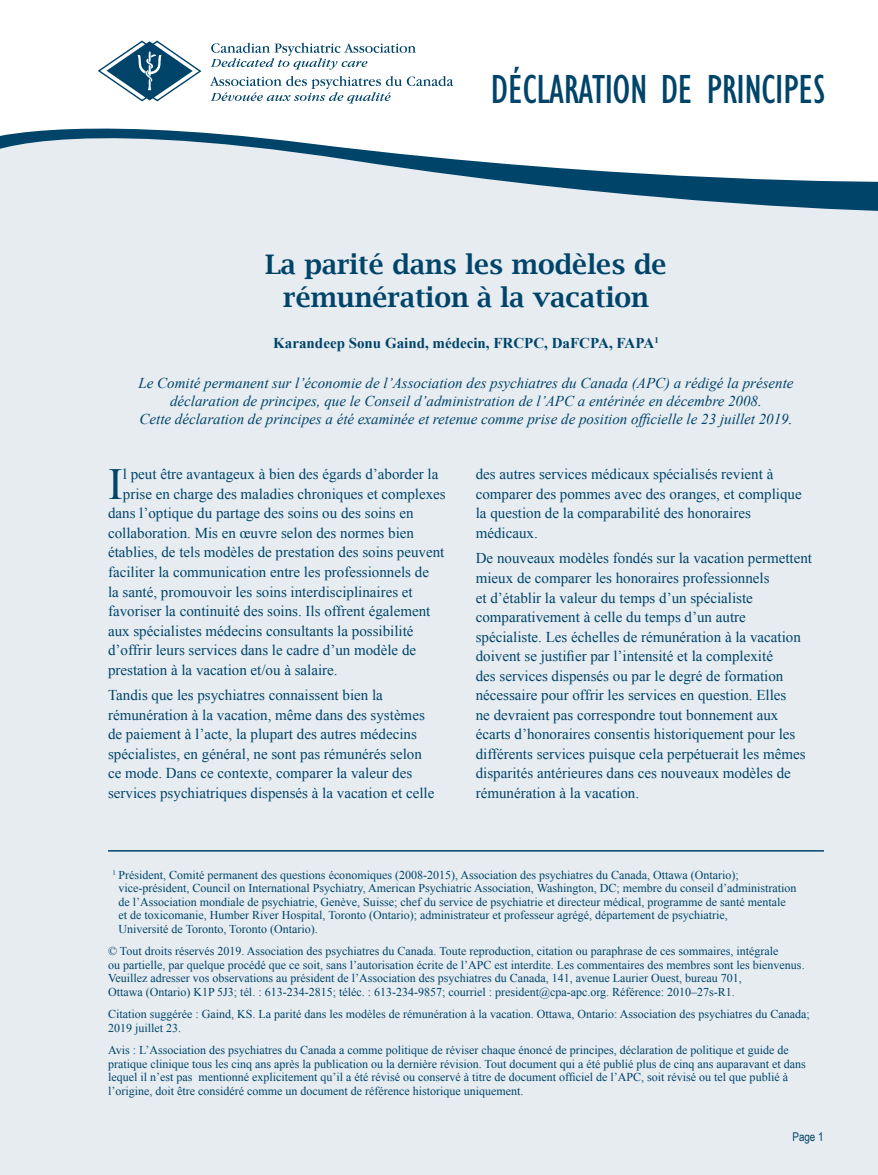
<style>
.page{position:relative;width:878px;height:1175px;background:#fff}
.page>*{position:absolute;margin:0;border:0;box-sizing:border-box;transform-origin:0 0}
.t1{font:44.4px "Times New Roman";color:#00446a}
.t2{font:condensed 42px "Gill Sans";letter-spacing:-.01em;color:#00446a}
.t3{font:600 27px/33px "Lucida Bright";color:#00446a;text-align:center}
.t4{font:15px/19.5px "Times New Roman";color:#00446a}
.t5{font:italic 15px/18px "Times New Roman";color:#00446a;text-align:center}
.t6{font:700 15px "Times New Roman";color:#00446a}
.t7{font:12px/13.5px "Times New Roman";color:#00446a}
.t8{font:12px "Arial Narrow";color:#00446a}
</style>
<div class="page">
<div style="left:0;top:128px;width:878px;height:1046px;background:#e6ecf0"></div>
<svg style="left:98px;top:41px;width:104px;height:61px"></svg>
<svg style="left:210px;top:76px;width:243px;height:27px"></svg>
<svg style="left:210px;top:43px;width:206px;height:27px"></svg>
<hr style="left:108px;top:850px;width:716px;height:1px;background:#00446a">
<h2 class="t2" style="left:491px;top:67px;width:336px">DÉCLARATION DE PRINCIPES</h2>
<h3 class="t3" style="left:265px;top:247px;width:403px">La parité dans les modèles de rémunération à la vacation</h3>
<p class="t6" style="left:273px;top:333px;width:387px">Karandeep Sonu Gaind, médecin, FRCPC, DaFCPA, FAPA<sup>1</sup></p>
<p class="t5" style="left:138px;top:373px;width:656px">Le Comité permanent sur l’économie de l’Association des psychiatres du Canada (APC) a rédigé la présente déclaration de principes, que le Conseil d’administration de l’APC a entérinée en décembre 2008.<br>Cette déclaration de principes a été examinée et retenue comme prise de position officielle le 23 juillet 2019.</p>
<h1 class="t1" style="left:108px;top:454px;width:16px">I</h1>
<p class="t4" style="left:123px;top:464px;width:317px">l peut être avantageux à bien des égards d’aborder la</p>
<p class="t4" style="left:123px;top:484px;width:324px">prise en charge des maladies chroniques et complexes</p>
<p class="t4" style="left:108px;top:503px;width:307px">dans l’optique du partage des soins ou des soins en</p>
<p class="t4" style="left:108px;top:523px;width:307px">collaboration. Mis en œuvre selon des normes bien</p>
<p class="t4" style="left:108px;top:542px;width:338px">établies, de tels modèles de prestation des soins peuvent</p>
<p class="t4" style="left:108px;top:562px;width:322px">faciliter la communication entre les professionnels de</p>
<p class="t4" style="left:108px;top:581px;width:306px">la santé, promouvoir les soins interdisciplinaires et</p>
<p class="t4" style="left:108px;top:601px;width:324px">favoriser la continuité des soins. Ils offrent également</p>
<p class="t4" style="left:108px;top:620px;width:307px">aux spécialistes médecins consultants la possibilité</p>
<p class="t4" style="left:108px;top:640px;width:309px">d’offrir leurs services dans le cadre d’un modèle de</p>
<p class="t4" style="left:108px;top:659px;width:231px">prestation à la vacation et/ou à salaire.</p>
<p class="t4" style="left:108px;top:685px;width:328px">Tandis que les psychiatres connaissent bien la rémunération à la vacation, même dans des systèmes de paiement à l’acte, la plupart des autres médecins spécialistes, en général, ne sont pas rémunérés selon ce mode. Dans ce contexte, comparer la valeur des services psychiatriques dispensés à la vacation et celle</p>
<p class="t4" style="left:475px;top:464px;width:327px">des autres services médicaux spécialisés revient à comparer des pommes avec des oranges, et complique la question de la comparabilité des honoraires médicaux.</p>
<p class="t4" style="left:475px;top:548px;width:338px">De nouveaux modèles fondés sur la vacation permettent mieux de comparer les honoraires professionnels<br>et d’établir la valeur du temps d’un spécialiste comparativement à celle du temps d’un autre spécialiste. Les échelles de rémunération à la vacation doivent se justifier par l’intensité et la complexité<br>des services dispensés ou par le degré de formation nécessaire pour offrir les services en question. Elles<br>ne devraient pas correspondre tout bonnement aux écarts d’honoraires consentis historiquement pour les différents services puisque cela perpétuerait les mêmes disparités antérieures dans ces nouveaux modèles de rémunération à la vacation.</p>
<p class="t7" style="left:118px;top:867px;width:679px;text-indent:-6px"><sup>1</sup> Président, Comité permanent des questions économiques (2008-2015), Association des psychiatres du Canada, Ottawa (Ontario); vice-président, Council on International Psychiatry, American Psychiatric Association, Washington, DC; membre du conseil d’administration de l’Association mondiale de psychiatrie, Genève, Suisse; chef du service de psychiatrie et directeur médical, programme de santé mentale et de toxicomanie, Humber River Hospital, Toronto (Ontario); administrateur et professeur agrégé, département de psychiatrie,<br>Université de Toronto, Toronto (Ontario).</p>
<p class="t7" style="left:108px;top:944px;width:698px">© Tout droits réservés 2019. Association des psychiatres du Canada. Toute reproduction, citation ou paraphrase de ces sommaires, intégrale<br>ou partielle, par quelque procédé que ce soit, sans l’autorisation écrite de l’APC est interdite. Les commentaires des membres sont les bienvenus.<br>Veuillez adresser vos observations au président de l’Association des psychiatres du Canada, 141, avenue Laurier Ouest, bureau 701,<br>Ottawa (Ontario) K1P 5J3; tél. : 613-234-2815; téléc. : 613-234-9857; courriel : president@cpa-apc.org. Référence: 2010–27s-R1.</p>
<p class="t7" style="left:108px;top:1007px;width:703px">Citation suggérée : Gaind, KS. La parité dans les modèles de rémunération à la vacation. Ottawa, Ontario: Association des psychiatres du Canada;<br>2019 juillet 23.</p>
<p class="t7" style="left:108px;top:1043px;width:699px">Avis : L’Association des psychiatres du Canada a comme politique de réviser chaque énoncé de principes, déclaration de politique et guide de pratique clinique tous les cinq ans après la publication ou la dernière révision. Tout document qui a été publié plus de cinq ans auparavant et dans lequel il n’est pas mentionné explicitement qu’il a été révisé ou conservé à titre de document officiel de l’APC, soit révisé ou tel que publié à l’origine, doit être considéré comme un document de référence historique uniquement.</p>
<p class="t8" style="left:792px;top:1127px;width:33px">Page 1</p>
</div>
